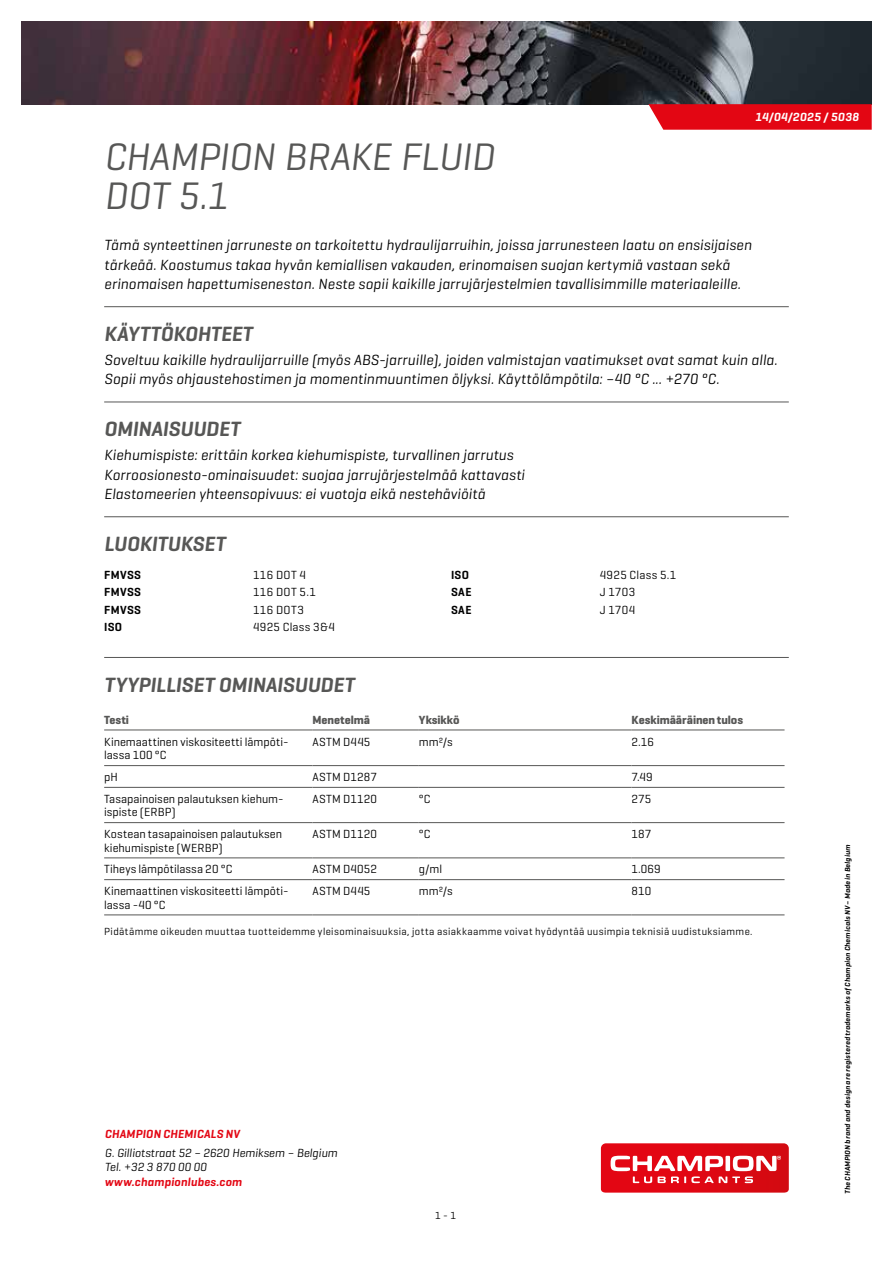
<style>
.page{position:relative;width:893px;height:1263px;background:#fff}
.page>*{position:absolute;margin:0;border:0;box-sizing:border-box;transform-origin:0 0}
.t1{font:italic 39px/39px "Geogrotesque";letter-spacing:-.005em;color:#575756}
.t2{font:italic 600 21px "Geogrotesque";color:#575756}
.t3{font:italic 15px/19.5px "Geogrotesque";letter-spacing:.01em;color:#000}
.t4{font:12px/13.5px "Geogrotesque";letter-spacing:.01em;color:#000}
.t5{font:italic 12px/14.4px "Geogrotesque";color:#000}
.t6{font:italic 600 12px "Geogrotesque";letter-spacing:.015em;color:#e30613}
.t7{font:700 12px "Geogrotesque";letter-spacing:-.005em;color:#575756}
.t8{font:600 12px "Geogrotesque";letter-spacing:.03em;color:#000}
.t9{font:12px "Geogrotesque";letter-spacing:.03em;color:#000}
.t10{font:italic 600 12px "Geogrotesque";letter-spacing:.035em;color:#fff}
.t11{font:10.5px "Geogrotesque";letter-spacing:.035em;color:#000}
.t12{font:italic 600 7.5px "Geogrotesque";letter-spacing:.025em;color:#000}
</style>
<div class="page">
<svg style="left:601px;top:1143px;width:188px;height:49px;background:#e43740"></svg>
<img style="left:21px;top:21px;width:851px;height:83px">
<svg style="left:648px;top:104px;width:224px;height:26px;background:#e3121e"></svg>
<hr style="left:104px;top:306px;width:685px;height:1px;background:#575756">
<hr style="left:104px;top:402px;width:685px;height:1px;background:#575756">
<hr style="left:104px;top:516px;width:685px;height:1px;background:#575756">
<hr style="left:104px;top:657px;width:685px;height:1px;background:#575756">
<hr style="left:104px;top:730px;width:209px;height:1px;background:#575756">
<hr style="left:313px;top:730px;width:106px;height:1px;background:#575756">
<hr style="left:419px;top:730px;width:212px;height:1px;background:#575756">
<hr style="left:631px;top:730px;width:153px;height:1px;background:#575756">
<hr style="left:104px;top:765px;width:209px;height:1px;background:#575756">
<hr style="left:313px;top:765px;width:106px;height:1px;background:#575756">
<hr style="left:419px;top:765px;width:212px;height:1px;background:#575756">
<hr style="left:631px;top:765px;width:153px;height:1px;background:#575756">
<hr style="left:104px;top:787px;width:209px;height:1px;background:#575756">
<hr style="left:313px;top:787px;width:106px;height:1px;background:#575756">
<hr style="left:419px;top:787px;width:212px;height:1px;background:#575756">
<hr style="left:631px;top:787px;width:153px;height:1px;background:#575756">
<hr style="left:104px;top:822px;width:209px;height:1px;background:#575756">
<hr style="left:313px;top:822px;width:106px;height:1px;background:#575756">
<hr style="left:419px;top:822px;width:212px;height:1px;background:#575756">
<hr style="left:631px;top:822px;width:153px;height:1px;background:#575756">
<hr style="left:104px;top:857px;width:209px;height:1px;background:#575756">
<hr style="left:313px;top:857px;width:106px;height:1px;background:#575756">
<hr style="left:419px;top:857px;width:212px;height:1px;background:#575756">
<hr style="left:631px;top:857px;width:153px;height:1px;background:#575756">
<hr style="left:104px;top:879px;width:209px;height:1px;background:#575756">
<hr style="left:313px;top:879px;width:106px;height:1px;background:#575756">
<hr style="left:419px;top:879px;width:212px;height:1px;background:#575756">
<hr style="left:631px;top:879px;width:153px;height:1px;background:#575756">
<hr style="left:104px;top:914px;width:209px;height:1px;background:#575756">
<hr style="left:313px;top:914px;width:106px;height:1px;background:#575756">
<hr style="left:419px;top:914px;width:212px;height:1px;background:#575756">
<hr style="left:631px;top:914px;width:153px;height:1px;background:#575756">
<p class="t10" style="left:755px;top:110px;width:105px">14/04/2025 / 5038</p>
<h1 class="t1" style="left:104px;top:136px;width:392px">CHAMPION BRAKE FLUID<br>DOT 5.1</h1>
<p class="t3" style="left:104px;top:235px;width:649px">Tämä synteettinen jarruneste on tarkoitettu hydraulijarruihin, joissa jarrunesteen laatu on ensisijaisen tärkeää. Koostumus takaa hyvän kemiallisen vakauden, erinomaisen suojan kertymiä vastaan sekä erinomaisen hapettumiseneston. Neste sopii kaikille jarrujärjestelmien tavallisimmille materiaaleille.</p>
<h2 class="t2" style="left:104px;top:321px;width:150px">KÄYTTÖKOHTEET</h2>
<p class="t3" style="left:104px;top:349px;width:675px">Soveltuu kaikille hydraulijarruille (myös ABS-jarruille), joiden valmistajan vaatimukset ovat samat kuin alla.<br>Sopii myös ohjaustehostimen ja momentinmuuntimen öljyksi. Käyttölämpötila: –40 °C ... +270 °C.</p>
<h2 class="t2" style="left:104px;top:416px;width:137px">OMINAISUUDET</h2>
<p class="t3" style="left:104px;top:445px;width:422px">Kiehumispiste: erittäin korkea kiehumispiste, turvallinen jarrutus<br>Korroosionesto-ominaisuudet: suojaa jarrujärjestelmää kattavasti<br>Elastomeerien yhteensopivuus: ei vuotoja eikä nestehäviöitä</p>
<h2 class="t2" style="left:104px;top:531px;width:123px">LUOKITUKSET</h2>
<p class="t8" style="left:104px;top:567px;width:38px">FMVSS</p>
<p class="t4" style="left:253px;top:568px;width:55px">116 DOT 4</p>
<p class="t8" style="left:104px;top:585px;width:38px">FMVSS</p>
<p class="t4" style="left:253px;top:585px;width:64px">116 DOT 5.1</p>
<p class="t8" style="left:104px;top:602px;width:38px">FMVSS</p>
<p class="t4" style="left:253px;top:603px;width:53px">116 DOT3</p>
<p class="t8" style="left:104px;top:620px;width:19px">ISO</p>
<p class="t9" style="left:253px;top:620px;width:84px">4925 Class 3&amp;4</p>
<p class="t8" style="left:451px;top:567px;width:19px">ISO</p>
<p class="t9" style="left:600px;top:567px;width:78px">4925 Class 5.1</p>
<p class="t8" style="left:451px;top:585px;width:22px">SAE</p>
<p class="t4" style="left:600px;top:585px;width:37px">J 1703</p>
<p class="t8" style="left:451px;top:602px;width:22px">SAE</p>
<p class="t4" style="left:600px;top:603px;width:37px">J 1704</p>
<h2 class="t2" style="left:104px;top:672px;width:252px">TYYPILLISET OMINAISUUDET</h2>
<p class="t7" style="left:104px;top:712px;width:26px">Testi</p>
<p class="t7" style="left:313px;top:712px;width:59px">Menetelmä</p>
<p class="t7" style="left:419px;top:712px;width:42px">Yksikkö</p>
<p class="t7" style="left:631px;top:712px;width:113px">Keskimääräinen tulos</p>
<p class="t4" style="left:104px;top:734px;width:186px">Kinemaattinen viskositeetti lämpöti&shy;lassa 100 °C</p>
<p class="t4" style="left:313px;top:734px;width:59px">ASTM D445</p>
<p class="t4" style="left:419px;top:734px;width:35px">mm²/s</p>
<p class="t4" style="left:631px;top:734px;width:24px">2.16</p>
<p class="t4" style="left:104px;top:770px;width:15px">pH</p>
<p class="t4" style="left:313px;top:770px;width:66px">ASTM D1287</p>
<p class="t4" style="left:631px;top:770px;width:23px">7.49</p>
<p class="t4" style="left:104px;top:791px;width:181px">Tasapainoisen palautuksen kiehum&shy;ispiste (ERBP)</p>
<p class="t4" style="left:313px;top:791px;width:66px">ASTM D1120</p>
<p class="t4" style="left:419px;top:791px;width:13px">°C</p>
<p class="t4" style="left:631px;top:791px;width:21px">275</p>
<p class="t4" style="left:104px;top:827px;width:179px">Kostean tasapainoisen palautuksen kiehumispiste (WERBP)</p>
<p class="t4" style="left:313px;top:827px;width:66px">ASTM D1120</p>
<p class="t4" style="left:419px;top:827px;width:13px">°C</p>
<p class="t4" style="left:631px;top:827px;width:21px">187</p>
<p class="t4" style="left:104px;top:862px;width:130px">Tiheys lämpötilassa 20 °C</p>
<p class="t4" style="left:313px;top:862px;width:66px">ASTM D4052</p>
<p class="t4" style="left:419px;top:862px;width:25px">g/ml</p>
<p class="t4" style="left:631px;top:862px;width:31px">1.069</p>
<p class="t4" style="left:104px;top:884px;width:186px">Kinemaattinen viskositeetti lämpöti&shy;lassa -40 °C</p>
<p class="t4" style="left:313px;top:884px;width:59px">ASTM D445</p>
<p class="t4" style="left:419px;top:884px;width:35px">mm²/s</p>
<p class="t4" style="left:631px;top:884px;width:21px">810</p>
<p class="t11" style="left:104px;top:924px;width:650px">Pidätämme oikeuden muuttaa tuotteidemme yleisominaisuuksia, jotta asiakkaamme voivat hyödyntää uusimpia teknisiä uudistuksiamme.</p>
<p class="t6" style="left:105px;top:1126px;width:136px">CHAMPION CHEMICALS NV</p>
<p class="t5" style="left:105px;top:1145px;width:234px">G. Gilliotstraat 52 – 2620 Hemiksem – Belgium<br>Tel. +32 3 870 00 00</p>
<p class="t6" style="left:105px;top:1174px;width:139px">www.championlubes.com</p>
<p class="t11" style="left:435px;top:1209px;width:23px">1 - 1</p>
<p class="t12" style="left:843px;top:1194px;width:351px;rotate:-90deg">The CHAMPION brand and design are registered trademarks of Champion Chemicals NV – Made in Belgium</p>
</div>
